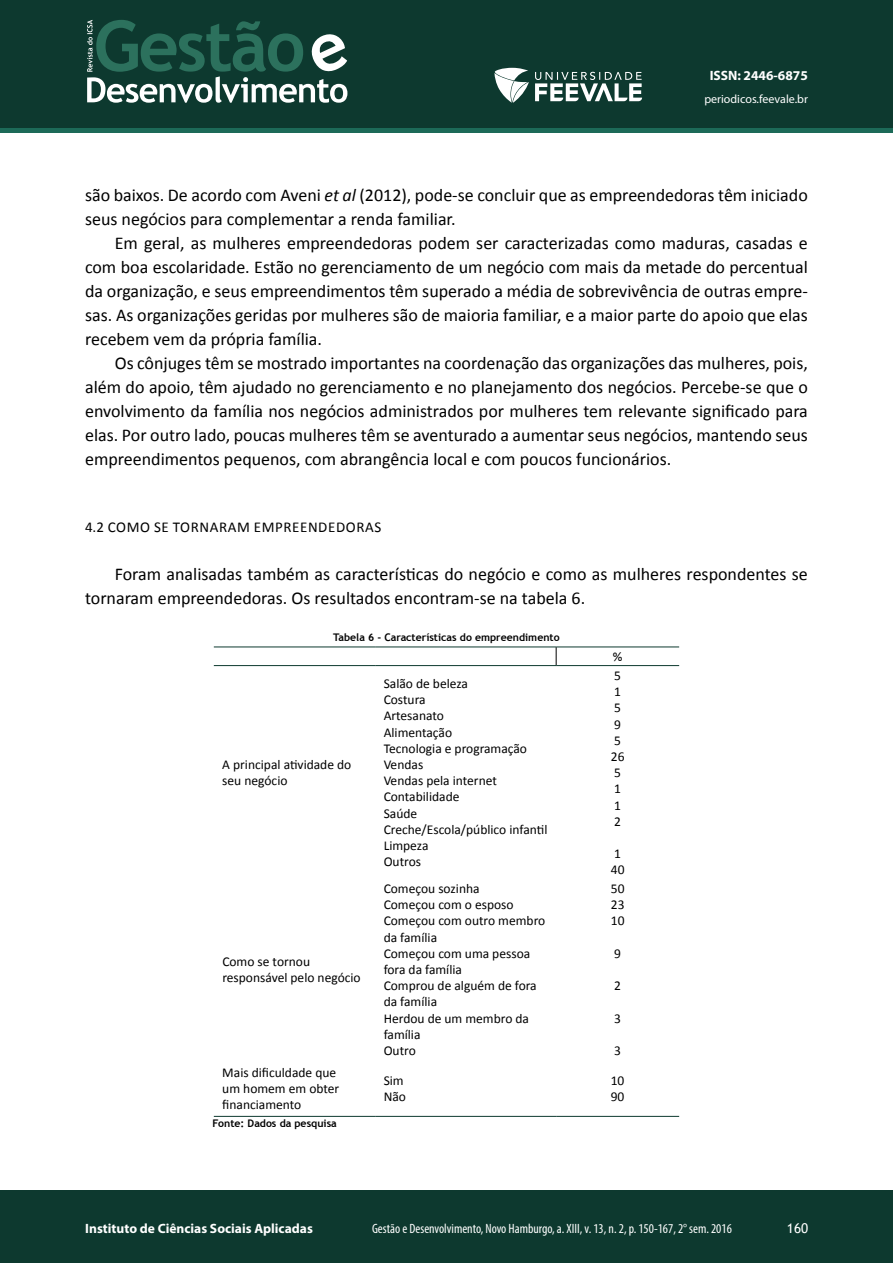
<style>
.page{position:relative;width:893px;height:1263px;background:#fff}
.page>*{position:absolute;margin:0;border:0;box-sizing:border-box;transform-origin:0 0}
.t1{font:18px/24px "Calibri";color:#000}
.t2{font:15px "Calibri";letter-spacing:.04em;color:#000}
.t3{font:13.5px/16.2px "Calibri";color:#000}
.t4{font:condensed 13.5px "Myriad Pro";color:#fff}
.t5{font:700 13.5px "Myriad Pro";color:#fff}
.t6{font:13.5px "Trebuchet MS";color:#fff}
.t7{font:12px "Myriad Pro";color:#fff}
.t8{font:700 10.5px "Trebuchet MS";color:#000}
.s1{font-style:italic}
</style>
<div class="page">
<div style="left:0;top:0;width:893px;height:129px;background:#0d392f"></div>
<svg style="left:87px;top:20px;width:260px;height:83px"></svg>
<div style="left:0;top:1193px;width:893px;height:70px;background:#0d392f"></div>
<div style="left:0;top:1190px;width:893px;height:5px;background:#0d392f"></div>
<hr style="left:0;top:129px;width:893px;height:4px;background:#1c6a58">
<svg style="left:494px;top:68px;width:35px;height:35px"></svg>
<svg style="left:535px;top:72px;width:107px;height:29px"></svg>
<svg style="left:556px;top:648px;width:1px;height:17px"></svg>
<hr style="left:214px;top:1116px;width:161px;height:1px;background:#0d392f">
<hr style="left:375px;top:1116px;width:181px;height:1px;background:#0d392f">
<hr style="left:556px;top:1116px;width:123px;height:1px;background:#0d392f">
<hr style="left:214px;top:647px;width:161px;height:1px;background:#0d392f">
<hr style="left:375px;top:647px;width:181px;height:1px;background:#0d392f">
<hr style="left:556px;top:647px;width:123px;height:1px;background:#0d392f">
<hr style="left:214px;top:665px;width:161px;height:1px;background:#0d392f">
<hr style="left:375px;top:665px;width:181px;height:1px;background:#0d392f">
<hr style="left:556px;top:665px;width:123px;height:1px;background:#0d392f">
<p class="t5" style="left:710px;top:67px;width:100px">ISSN: 2446-6875</p>
<p class="t7" style="left:704px;top:91px;width:105px">periodicos.feevale.br</p>
<p class="t1" style="left:85px;top:183px;width:724px">são baixos. De acordo com Aveni <span class="s1">et al</span> (2012), pode-se concluir que as empreendedoras têm iniciado seus negócios para complementar a renda familiar.</p>
<p class="t1" style="left:85px;top:231px;width:724px;text-align:justify;text-indent:30px">Em geral, as mulheres empreendedoras podem ser caracterizadas como maduras, casadas e com boa escolaridade. Estão no gerenciamento de um negócio com mais da metade do percentual da organização, e seus empreendimentos têm superado a média de sobrevivência de outras empre&shy;sas. As organizações geridas por mulheres são de maioria familiar, e a maior parte do apoio que elas recebem vem da própria família.</p>
<p class="t1" style="left:85px;top:351px;width:724px;text-align:justify;text-indent:30px">Os cônjuges têm se mostrado importantes na coordenação das organizações das mulheres, pois, além do apoio, têm ajudado no gerenciamento e no planejamento dos negócios. Percebe-se que o envolvimento da família nos negócios administrados por mulheres tem relevante significado para elas. Por outro lado, poucas mulheres têm se aventurado a aumentar seus negócios, mantendo seus empreendimentos pequenos, com abrangência local e com poucos funcionários.</p>
<p class="t2" style="left:85px;top:518px;width:298px">4.2 COMO SE TORNARAM EMPREENDEDORAS</p>
<p class="t1" style="left:85px;top:562px;width:724px;text-indent:30px">Foram analisadas também as características do negócio e como as mulheres respondentes se tornaram empreendedoras. Os resultados encontram-se na tabela 6.</p>
<p class="t8" style="left:333px;top:630px;width:228px">Tabela 6 - Características do empreendimento</p>
<p class="t3" style="left:613px;top:649px;width:11px">%</p>
<p class="t3" style="left:222px;top:756px;width:131px">A principal atividade do seu negócio</p>
<p class="t3" style="left:222px;top:953px;width:140px">Como se tornou responsável pelo negócio</p>
<p class="t3" style="left:384px;top:675px;width:165px">Salão de beleza<br>Costura<br>Artesanato<br>Alimentação<br>Tecnologia e programação<br>Vendas<br>Vendas pela internet<br>Contabilidade<br>Saúde<br>Creche/Escola/público infantil<br>Limpeza<br>Outros</p>
<p class="t3" style="left:611px;top:667px;width:15px">5<br>1<br>5<br>9<br>5<br>26<br>5<br>1<br>1<br>2</p>
<p class="t3" style="left:611px;top:846px;width:15px">1<br>40</p>
<p class="t3" style="left:384px;top:880px;width:163px">Começou sozinha<br>Começou com o esposo<br>Começou com outro membro da família<br>Começou com uma pessoa fora da família<br>Comprou de alguém de fora da família<br>Herdou de um membro da família<br>Outro</p>
<p class="t3" style="left:611px;top:880px;width:15px;text-align:justify">50<br>23<br>10</p>
<p class="t3" style="left:614px;top:945px;width:8px">9</p>
<p class="t3" style="left:614px;top:978px;width:8px">2</p>
<p class="t3" style="left:614px;top:1010px;width:8px">3</p>
<p class="t3" style="left:614px;top:1042px;width:8px">3</p>
<p class="t3" style="left:222px;top:1064px;width:118px">Mais dificuldade que um homem em obter financiamento</p>
<p class="t3" style="left:384px;top:1072px;width:24px">Sim<br>Não</p>
<p class="t3" style="left:611px;top:1072px;width:15px">10<br>90</p>
<p class="t8" style="left:213px;top:1117px;width:126px">Fonte: Dados da pesquisa</p>
<p class="t5" style="left:85px;top:1220px;width:229px">Instituto de Ciências Sociais Aplicadas</p>
<p class="t4" style="left:372px;top:1220px;width:361px">Gestão e Desenvolvimento, Novo Hamburgo, a. XIII, v. 13, n. 2, p. 150-167, 2° sem. 2016</p>
<p class="t6" style="left:787px;top:1220px;width:23px">160</p>
</div>
